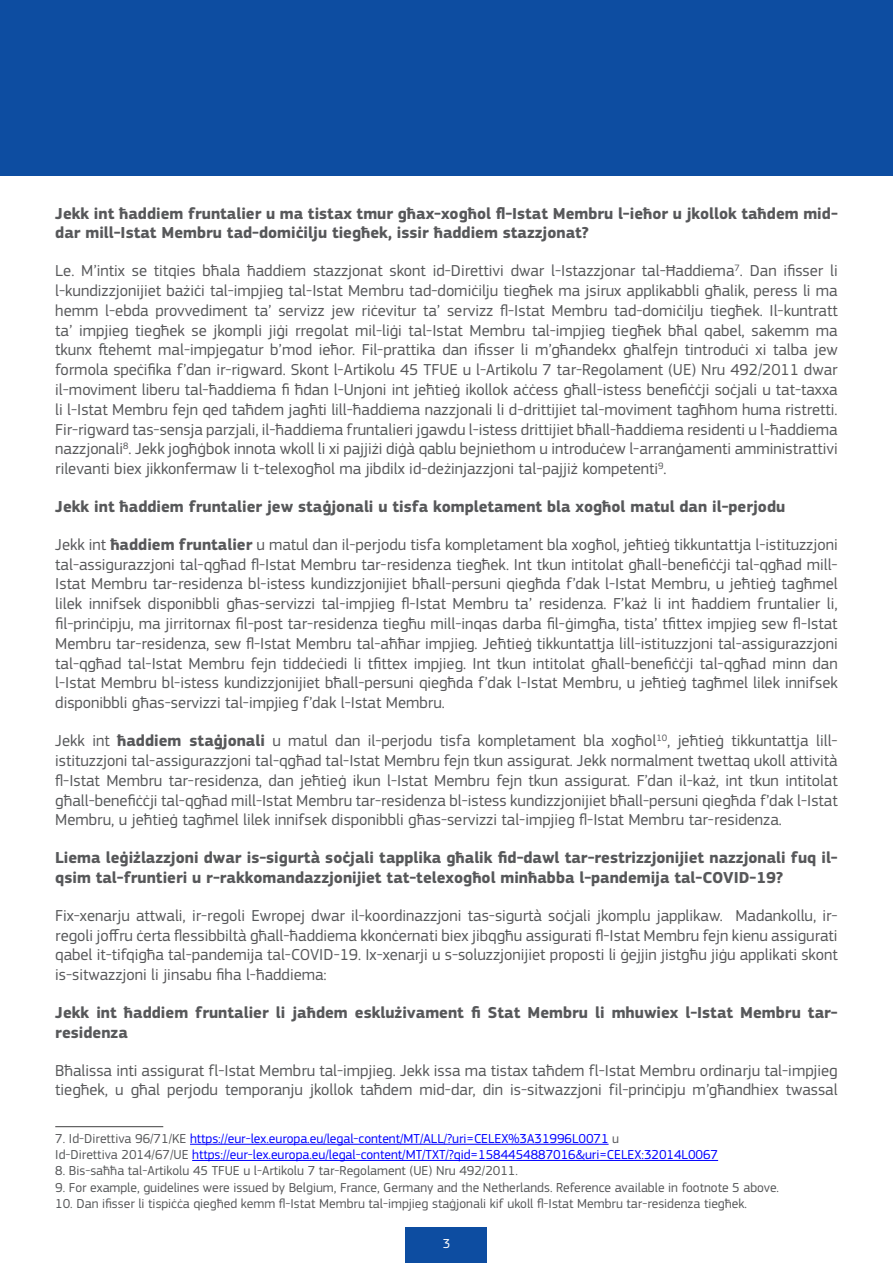
<style>
.page{position:relative;width:893px;height:1263px;background:#fff}
.page>*{position:absolute;margin:0;border:0;box-sizing:border-box;transform-origin:0 0}
.Normal__Web{font:16.5px/19.8px "EC Square Sans Pro";color:#57585a;text-align:justify}
.Normal__Web-2{font:700 16.5px/19.8px "EC Square Sans Pro";color:#57585a}
.Footnote_text{font:13.5px "EC Square Sans Pro";color:#57585a}
.Footnote_text-2{font:13.5px "EC Square Sans Pro";color:#00f}
.t1{font:13.5px "EC Square Sans Pro";color:#fff}
.s1{font-weight:700}
.s2{color:#57585a}
</style>
<div class="page">
<div style="left:406px;top:1228px;width:81px;height:35px;background:#0d4da1"></div>
<div style="left:0;top:0;width:893px;height:176px;background:#0d4da1"></div>
<hr style="left:55px;top:1126px;width:108px;height:1px;background:#3e3e3f">
<hr style="left:190px;top:1144px;width:419px;height:1px;background:#00f">
<hr style="left:192px;top:1160px;width:526px;height:1px;background:#00f">
<p class="Normal__Web-2" style="left:55px;top:204px;width:784px">Jekk int ħaddiem fruntalier u ma tistax tmur għax-xogħol fl-Istat Membru l-ieħor u jkollok taħdem mid&shy;dar mill-Istat Membru tad-domiċilju tiegħek, issir ħaddiem stazzjonat?</p>
<p class="Normal__Web" style="left:55px;top:261px;width:784px">Le. M’intix se titqies bħala ħaddiem stazzjonat skont id-Direttivi dwar l-Istazzjonar tal-Ħaddiema<sup>7</sup>. Dan ifisser li l-kundizzjonijiet bażiċi tal-impjieg tal-Istat Membru tad-domiċilju tiegħek ma jsirux applikabbli għalik, peress li ma hemm l-ebda provvediment ta’ servizz jew riċevitur ta’ servizz fl-Istat Membru tad-domiċilju tiegħek. Il-kuntratt ta’ impjieg tiegħek se jkompli jiġi rregolat mil-liġi tal-Istat Membru tal-impjieg tiegħek bħal qabel, sakemm ma tkunx ftehemt mal-impjegatur b’mod ieħor. Fil-prattika dan ifisser li m’għandekx għalfejn tintroduċi xi talba jew formola speċifika f’dan ir-rigward. Skont l-Artikolu 45 TFUE u l-Artikolu 7 tar-Regolament (UE) Nru 492/2011 dwar il-moviment liberu tal-ħaddiema fi ħdan l-Unjoni int jeħtieġ ikollok aċċess għall-istess benefiċċji soċjali u tat-taxxa li l-Istat Membru fejn qed taħdem jagħti lill-ħaddiema nazzjonali li d-drittijiet tal-moviment tagħhom huma ristretti.<br>Fir-rigward tas-sensja parzjali, il-ħaddiema fruntalieri jgawdu l-istess drittijiet bħall-ħaddiema residenti u l-ħaddiema nazzjonali<sup>8</sup>. Jekk jogħġbok innota wkoll li xi pajjiżi diġà qablu bejniethom u introduċew l-arranġamenti amministrattivi rilevanti biex jikkonfermaw li t-telexogħol ma jibdilx id-deżinjazzjoni tal-pajjiż kompetenti<sup>9</sup>.</p>
<p class="Normal__Web-2" style="left:55px;top:497px;width:731px">Jekk int ħaddiem fruntalier jew staġjonali u tisfa kompletament bla xogħol matul dan il-perjodu</p>
<p class="Normal__Web" style="left:55px;top:535px;width:784px">Jekk int <span class="s1">ħaddiem fruntalier</span> u matul dan il-perjodu tisfa kompletament bla xogħol, jeħtieġ tikkuntattja l-istituzzjoni tal-assigurazzjoni tal-qgħad fl-Istat Membru tar-residenza tiegħek. Int tkun intitolat għall-benefiċċji tal-qgħad mill-Istat Membru tar-residenza bl-istess kundizzjonijiet bħall-persuni qiegħda f’dak l-Istat Membru, u jeħtieġ tagħmel lilek innifsek disponibbli għas-servizzi tal-impjieg fl-Istat Membru ta’ residenza. F’każ li int ħaddiem fruntalier li, fil-prinċipju, ma jirritornax fil-post tar-residenza tiegħu mill-inqas darba fil-ġimgħa, tista’ tfittex impjieg sew fl-Istat Membru tar-residenza, sew fl-Istat Membru tal-aħħar impjieg. Jeħtieġ tikkuntattja lill-istituzzjoni tal-assigurazzjoni tal-qgħad tal-Istat Membru fejn tiddeċiedi li tfittex impjieg. Int tkun intitolat għall-benefiċċji tal-qgħad minn dan l-Istat Membru bl-istess kundizzjonijiet bħall-persuni qiegħda f’dak l-Istat Membru, u jeħtieġ tagħmel lilek innifsek disponibbli għas-servizzi tal-impjieg f’dak l-Istat Membru.</p>
<p class="Normal__Web" style="left:55px;top:731px;width:784px">Jekk int <span class="s1">ħaddiem staġjonali</span> u matul dan il-perjodu tisfa kompletament bla xogħol<sup>10</sup>, jeħtieġ tikkuntattja lill&shy;istituzzjoni tal-assigurazzjoni tal-qgħad tal-Istat Membru fejn tkun assigurat. Jekk normalment twettaq ukoll attività fl-Istat Membru tar-residenza, dan jeħtieġ ikun l-Istat Membru fejn tkun assigurat. F’dan il-każ, int tkun intitolat għall-benefiċċji tal-qgħad mill-Istat Membru tar-residenza bl-istess kundizzjonijiet bħall-persuni qiegħda f’dak l-Istat Membru, u jeħtieġ tagħmel lilek innifsek disponibbli għas-servizzi tal-impjieg fl-Istat Membru tar-residenza.</p>
<p class="Normal__Web-2" style="left:55px;top:848px;width:784px">Liema leġiżlazzjoni dwar is-sigurtà soċjali tapplika għalik fid-dawl tar-restrizzjonijiet nazzjonali fuq il&shy;qsim tal-fruntieri u r-rakkomandazzjonijiet tat-telexogħol minħabba l-pandemija tal-COVID-19?</p>
<p class="Normal__Web" style="left:55px;top:905px;width:784px">Fix-xenarju attwali, ir-regoli Ewropej dwar il-koordinazzjoni tas-sigurtà soċjali jkomplu japplikaw. Madankollu, ir&shy;regoli joffru ċerta flessibbiltà għall-ħaddiema kkonċernati biex jibqgħu assigurati fl-Istat Membru fejn kienu assigurati qabel it-tifqigħa tal-pandemija tal-COVID-19. Ix-xenarji u s-soluzzjonijiet proposti li ġejjin jistgħu jiġu applikati skont is-sitwazzjoni li jinsabu fiha l-ħaddiema:</p>
<p class="Normal__Web-2" style="left:55px;top:1003px;width:784px">Jekk int ħaddiem fruntalier li jaħdem esklużivament fi Stat Membru li mhuwiex l-Istat Membru tar&shy;residenza</p>
<p class="Normal__Web" style="left:55px;top:1060px;width:784px">Bħalissa inti assigurat fl-Istat Membru tal-impjieg. Jekk issa ma tistax taħdem fl-Istat Membru ordinarju tal-impjieg tiegħek, u għal perjodu temporanju jkollok taħdem mid-dar, din is-sitwazzjoni fil-prinċipju m’għandhiex twassal</p>
<p class="Footnote_text-2" style="left:55px;top:1130px;width:565px"><span class="s2">7. Id-Direttiva 96/71/KE</span> https://eur-lex.europa.eu/legal-content/MT/ALL/?uri=CELEX%3A31996L0071 <span class="s2">u</span></p>
<p class="Footnote_text-2" style="left:55px;top:1147px;width:664px"><span class="s2">Id-Direttiva 2014/67/UE</span> https://eur-lex.europa.eu/legal-content/MT/TXT/?qid=1584454887016&amp;uri=CELEX:32014L0067</p>
<p class="Footnote_text" style="left:55px;top:1163px;width:464px">8. Bis-saħħa tal-Artikolu 45 TFUE u l-Artikolu 7 tar-Regolament (UE) Nru 492/2011.</p>
<p class="Footnote_text" style="left:55px;top:1179px;width:725px">9. For example, guidelines were issued by Belgium, France, Germany and the Netherlands. Reference available in footnote 5 above.</p>
<p class="Footnote_text" style="left:55px;top:1195px;width:693px">10. Dan ifisser li tispiċċa qiegħed kemm fl-Istat Membru tal-impjieg staġjonali kif ukoll fl-Istat Membru tar-residenza tiegħek.</p>
<p class="t1" style="left:443px;top:1235px;width:9px">3</p>
</div>
